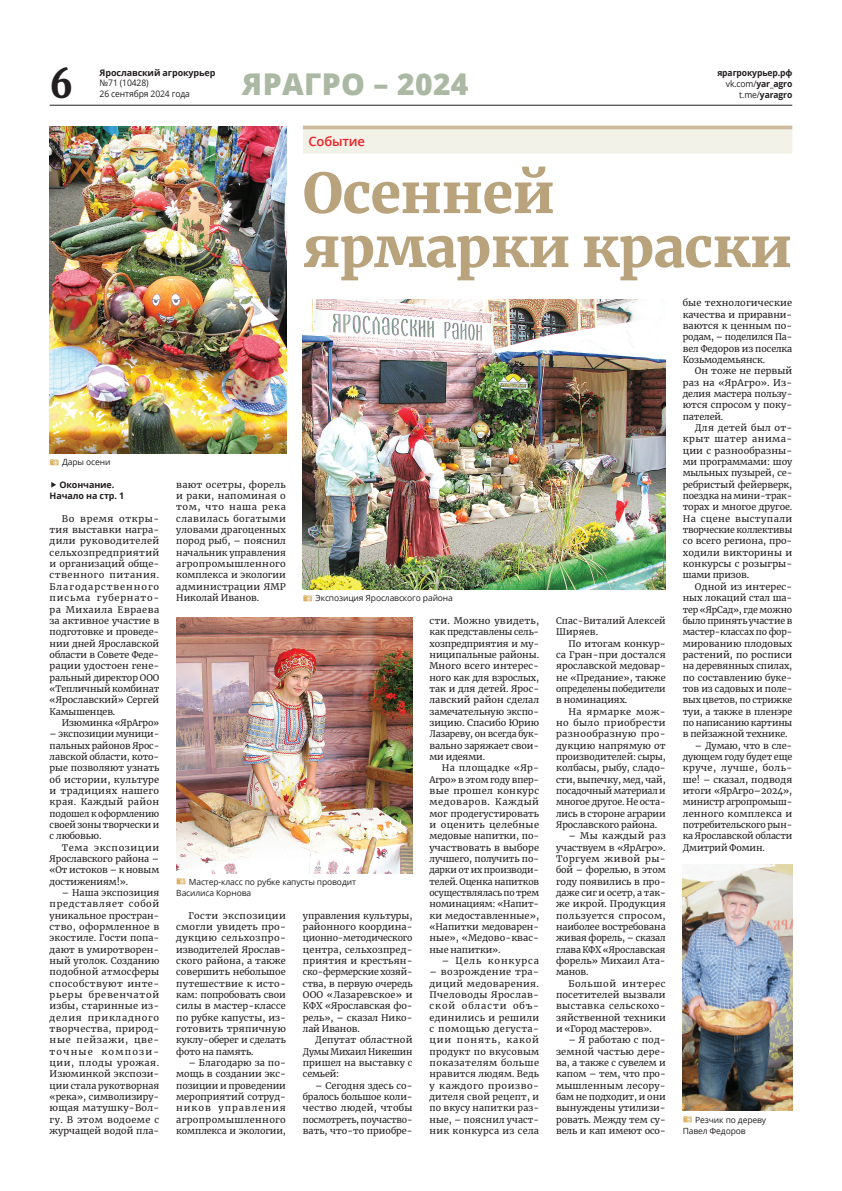
<style>
.page{position:relative;width:842px;height:1191px;background:#fff}
.page>*{position:absolute;margin:0;border:0;box-sizing:border-box;transform-origin:0 0}
.t1{font:900 55px/54px "Merriweather";letter-spacing:-.01em;color:#b9a37d}
.t2{font:900 40px "Merriweather";color:#231f20;scale:.9 1}
.t3{font:800 30px "Open Sans";letter-spacing:.01em;color:#abb8a3}
.t4{font:600 13px "Open Sans";letter-spacing:-.015em;color:#ee2124}
.t5{font:9px/11.3px "Merriweather";letter-spacing:-.01em;color:#231f20;text-align:justify}
.t6{font:700 9px/11.3px "Open Sans";letter-spacing:-.015em;color:#231f20;text-align:center}
.t7{font:700 9px/11px "Open Sans";letter-spacing:-.015em;color:#231f20;text-align:right;scale:.95 1}
.t8{font:9px/10.5px "Open Sans";letter-spacing:-.015em;color:#231f20;scale:.95 1}
.t9{font:9px/11.3px "Merriweather";letter-spacing:.015em;color:#231f20}
.t10{font:9px "Merriweather";letter-spacing:.095em;color:#231f20}
.t11{font:8.5px/11.3px "Open Sans";letter-spacing:-.015em;color:#231f20}
.s1{font-weight:400}
.s2{font-family:"SD Helveticons Demo";font-size:12px;color:#dbb061}
</style>
<div class="page">
<hr style="left:50px;top:105px;width:742px;height:1px;background:#231f20">
<svg style="left:303px;top:126px;width:489px;height:4px;background:#d4c4ab"></svg>
<div style="left:303px;top:130px;width:489px;height:24px;background:#f2f2e9"></div>
<img style="left:303px;top:300px;width:363px;height:290px">
<img style="left:176px;top:618px;width:236px;height:255px">
<img style="left:50px;top:126px;width:236px;height:328px">
<img style="left:683px;top:865px;width:109px;height:246px">
<h2 class="t2" style="left:50px;top:58px;width:28px">6</h2>
<p class="t6" style="left:100px;top:67px;width:117px">Ярославский агрокурьер</p>
<p class="t8" style="left:100px;top:77px;width:97px">№71 (10428)<br>26 сентября 2024 года</p>
<h3 class="t3" style="left:242px;top:63px;width:228px">ЯРАГРО – 2024</h3>
<h3 class="t4" style="left:309px;top:132px;width:58px">Событие</h3>
<p class="t7" style="left:717px;top:67px;width:80px">ярагрокурьер.рф <span class="s1">vk.com/</span>yar_agro</p>
<p class="t7" style="left:739px;top:89px;width:57px"><span class="s1">t.me/</span>yaragro</p>
<p class="t11" style="left:50px;top:456px;width:62px"><span class="s2">]</span> Дары осени</p>
<p class="t6" style="left:50px;top:479px;width:76px">Окончание.<br>Начало на стр. 1</p>
<p class="t5" style="left:50px;top:513px;width:111px;text-indent:12px">Во время откры&shy;тия выставки награ&shy;дили руководителей сельхозпредприятий и организаций обще&shy;ственного питания.<br>Благодарственного письма губернато&shy;ра Михаила Евраева за активное участие в подготовке и проведе&shy;нии дней Ярославской области в Совете Феде&shy;рации удостоен гене&shy;ральный директор ООО «Тепличный комбинат «Ярославский» Сергей Камышенцев.</p>
<p class="t5" style="left:62px;top:717px;width:99px">Изюминка «ЯрАгро»</p>
<p class="t5" style="left:50px;top:728px;width:111px">– экспозиции муници&shy;пальных районов Ярос&shy;лавской области, кото&shy;рые позволяют узнать об истории, культуре и традициях нашего края. Каждый район подошел к оформлению своей зоны творчески и с любовью.</p>
<p class="t5" style="left:50px;top:842px;width:111px;text-indent:12px">Тема экспозиции Ярославского района – «От истоков – к новым достижениям!».</p>
<p class="t5" style="left:50px;top:887px;width:111px;text-indent:12px">– Наша экспозиция представляет собой уникальное простран&shy;ство, оформленное в экостиле. Гости попа&shy;дают в умиротворен&shy;ный уголок. Созданию подобной атмосферы способствуют инте&shy;рьеры бревенчатой избы, старинные из&shy;делия прикладного творчества, природ&shy;ные пейзажи, цве&shy;точные компози&shy;ции, плоды урожая.<br>Изюминкой экспози&shy;ции стала рукотворная «река», символизиру&shy;ющая матушку-Вол&shy;гу. В этом водоеме с журчащей водой пла-</p>
<h1 class="t1" style="left:303px;top:167px;width:491px">Осенней ярмарки краски</h1>
<p class="t5" style="left:683px;top:298px;width:111px">бые технологические качества и приравни&shy;ваются к ценным по&shy;родам, – поделился Па&shy;вел Федоров из поселка Козьмодемьянск.</p>
<p class="t5" style="left:683px;top:366px;width:111px;text-indent:12px">Он тоже не первый раз на «ЯрАгро». Из&shy;делия мастера пользу&shy;ются спросом у поку&shy;пателей.</p>
<p class="t5" style="left:683px;top:422px;width:111px;text-indent:12px">Для детей был от&shy;крыт шатер анима&shy;ции с разнообразны&shy;ми программами: шоу мыльных пузырей, се&shy;ребристый фейерверк, поездка на мини-трак&shy;торах и многое другое.<br>На сцене выступали творческие коллективы со всего региона, про&shy;ходили викторины и конкурсы с розыгры&shy;шами призов.</p>
<p class="t5" style="left:683px;top:581px;width:111px;text-indent:12px">Одной из интерес&shy;ных локаций стал ша&shy;тер «ЯрСад », где можно было принять участие в мастер-классах по фор&shy;мированию плодовых растений, по росписи на деревянных спилах, по составлению буке&shy;тов из садовых и поле&shy;вых цветов, по стрижке туи, а также в пленэре по написанию картины в пейзажной технике.</p>
<p class="t5" style="left:683px;top:740px;width:111px;text-indent:12px">– Думаю, что в сле&shy;дующем году будет еще круче, лучше, боль&shy;ше! – сказал, подводя итоги «ЯрАгро–2024», министр агропромыш&shy;ленного комплекса и потребительского рын&shy;ка Ярославской области Дмитрий Фомин.</p>
<p class="t5" style="left:176px;top:479px;width:111px">вают осетры, форель и раки, напоминая о том, что наша река славилась богатыми уловами драгоценных пород рыб, – пояснил начальник управления агропромышленного комплекса и экологии администрации ЯМР Николай Иванов.</p>
<p class="t11" style="left:303px;top:592px;width:152px"><span class="s2">]</span> Экспозиция Ярославского района</p>
<p class="t9" style="left:556px;top:615px;width:111px">Спас-Виталий Алексей<br>Ширяев.</p>
<p class="t5" style="left:556px;top:638px;width:111px;text-indent:12px">По итогам конкур&shy;са Гран-при достался ярославской медовар&shy;не «Предание», также определены победители в номинациях.</p>
<p class="t5" style="left:556px;top:706px;width:111px;text-indent:12px">На ярмарке мож&shy;но было приобрести разнообразную про&shy;дукцию напрямую от производителей: сыры, колбасы, рыбу, сладо&shy;сти, выпечку, мед, чай, посадочный материал и многое другое. Не оста&shy;лись в стороне аграрии Ярославского района.</p>
<p class="t5" style="left:556px;top:830px;width:111px;text-indent:12px">– Мы каждый раз участвуем в «ЯрАгро».<br>Торгуем живой ры&shy;бой – форелью, в этом году появились в про&shy;даже сиг и осетр, а так&shy;же икрой. Продукция пользуется спросом, наиболее востребована живая форель, – сказал глава КФХ «Ярославская форель» Михаил Ата&shy;манов.</p>
<p class="t5" style="left:556px;top:978px;width:111px;text-indent:12px">Большой интерес посетителей вызвали выставка сельскохо&shy;зяйственной техники и «Город мастеров».</p>
<p class="t5" style="left:556px;top:1035px;width:111px;text-indent:12px">– Я работаю с под&shy;земной частью дере&shy;ва, а также с сувелем и капом – тем, что про&shy;мышленным лесору&shy;бам не подходит, и они вынуждены утилизи&shy;ровать. Между тем су&shy;вель и кап имеют осо-</p>
<p class="t5" style="left:430px;top:615px;width:111px">сти. Можно увидеть, как представлены сель&shy;хозпредприятия и му&shy;ниципальные районы.<br>Много всего интерес&shy;ного как для взрослых, так и для детей. Ярос&shy;лавский район сделал замечательную экспо&shy;зицию. Спасибо Юрию Лазареву, он всегда бук&shy;вально заряжает свои&shy;ми идеями.</p>
<p class="t5" style="left:430px;top:762px;width:111px;text-indent:12px">На площадке «Яр-Агро» в этом году впер&shy;вые прошел конкурс медоваров. Каждый мог продегустировать и оценить целебные медовые напитки, по&shy;участвовать в выборе лучшего, получить по&shy;дарки от их производи&shy;телей. Оценка напитков осуществлялась по трем номинациям: «Напит&shy;ки медоставленные», «Напитки медоварен&shy;ные», «Медово-квас&shy;ные напитки».</p>
<p class="t10" style="left:442px;top:955px;width:99px">– Цель конкурса</p>
<p class="t5" style="left:430px;top:966px;width:111px">– возрождение тра&shy;диций медоварения.<br>Пчеловоды Ярослав&shy;ской области объ&shy;единились и решили с помощью дегуста&shy;ции понять, какой продукт по вкусовым показателям больше нравится людям. Ведь у каждого произво&shy;дителя свой рецепт, и по вкусу напитки раз&shy;ные, – пояснил участ&shy;ник конкурса из села</p>
<p class="t11" style="left:176px;top:876px;width:181px"><span class="s2">]</span> Мастер-класс по рубке капусты проводит<br>Василиса Корнова</p>
<p class="t5" style="left:176px;top:910px;width:111px;text-indent:12px">Гости экспозиции смогли увидеть про&shy;дукцию сельхозпро&shy;изводителей Ярослав&shy;ского района, а также совершить небольшое путешествие к исто&shy;кам: попробовать свои силы в мастер-классе по рубке капусты, из&shy;готовить тряпичную куклу-оберег и сделать фото на память.</p>
<p class="t5" style="left:176px;top:1057px;width:111px;text-indent:12px">– Благодарю за по&shy;мощь в создании экс&shy;позиции и проведении мероприятий сотруд&shy;ников управления агропромышленного комплекса и экологии,</p>
<p class="t5" style="left:303px;top:910px;width:111px">управления культуры, районного координа&shy;ционно-методического центра, сельхозпред&shy;приятия и крестьян&shy;ско-фермерские хозяй&shy;ства, в первую очередь ООО «Лазаревское» и КФХ «Ярославская фо&shy;рель», – сказал Нико&shy;лай Иванов.</p>
<p class="t5" style="left:303px;top:1035px;width:111px;text-indent:12px">Депутат областной Думы Михаил Никешин пришел на выставку с семьей:</p>
<p class="t5" style="left:303px;top:1080px;width:111px;text-indent:12px">– Сегодня здесь со&shy;бралось большое коли&shy;чество людей, чтобы посмотреть, поучаство&shy;вать, что-то приобре-</p>
<p class="t11" style="left:683px;top:1114px;width:85px"><span class="s2">]</span> Резчик по дереву<br>Павел Федоров</p>
</div>
